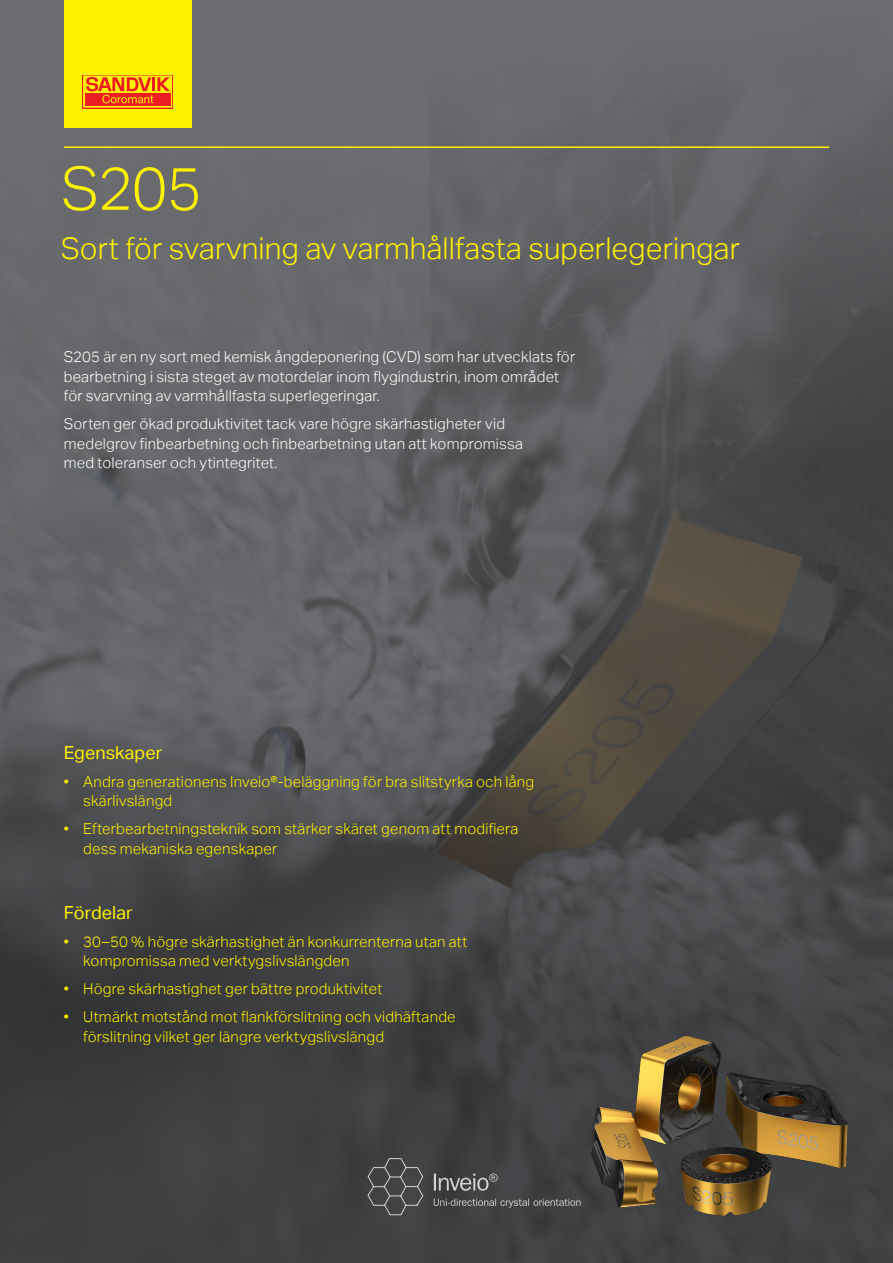
<style>
.page{position:relative;width:893px;height:1263px;background:#fff}
.page>*{position:absolute;margin:0;border:0;box-sizing:border-box;transform-origin:0 0}
.t1{font:300 60px "Aktiv Grotesk";color:#fff200}
.t2{font:300 30px "Aktiv Grotesk";letter-spacing:.005em;color:#fff200}
.t3{font:18px "Aktiv Grotesk";letter-spacing:.005em;color:#fff200}
.t4{font:300 15px/19.5px "Aktiv Grotesk";letter-spacing:.015em;color:#fff200}
.t5{font:300 15px/19.5px "Aktiv Grotesk";letter-spacing:.015em;color:#fff}
</style>
<div class="page">
<img style="left:0;top:0;width:893px;height:663px">
<div style="left:64px;top:0;width:127px;height:128px;background:#fff200"></div>
<svg style="left:82px;top:75px;width:91px;height:33px"></svg>
<div style="left:83px;top:76px;width:89px;height:32px;background:#fff200"></div>
<svg style="left:85px;top:93px;width:85px;height:13px"></svg>
<svg style="left:86px;top:77px;width:84px;height:26px"></svg>
<hr style="left:64px;top:146px;width:765px;height:2px;background:#fff200">
<svg style="left:0;top:663px;width:893px;height:600px;background:#464648"></svg>
<svg style="left:434px;top:1198px;width:147px;height:10px"></svg>
<svg style="left:367px;top:1158px;width:57px;height:58px;background:#4f5052"></svg>
<svg style="left:434px;top:1173px;width:64px;height:18px"></svg>
<img style="left:587px;top:1031px;width:264px;height:188px">
<h1 class="t1" style="left:61px;top:154px;width:143px">S205</h1>
<h2 class="t2" style="left:61px;top:231px;width:680px">Sort för svarvning av varmhållfasta superlegeringar</h2>
<p class="t5" style="left:64px;top:347px;width:513px">S205 är en ny sort med kemisk ångdeponering (CVD) som har utvecklats för bearbetning i sista steget av motordelar inom flygindustrin, inom området för svarvning av varmhållfasta superlegeringar.</p>
<p class="t5" style="left:64px;top:414px;width:461px">Sorten ger ökad produktivitet tack vare högre skärhastigheter vid medelgrov finbearbetning och finbearbetning utan att kompromissa med toleranser och ytintegritet.</p>
<p class="t3" style="left:64px;top:742px;width:100px">Egenskaper</p>
<p class="t4" style="left:83px;top:772px;width:452px;text-indent:-20px">• Andra generationens Inveio®-beläggning för bra slitstyrka och lång skärlivslängd</p>
<p class="t4" style="left:83px;top:819px;width:437px;text-indent:-20px">• Efterbearbetningsteknik som stärker skäret genom att modifiera dess mekaniska egenskaper</p>
<p class="t3" style="left:64px;top:902px;width:71px">Fördelar</p>
<p class="t4" style="left:83px;top:932px;width:386px;text-indent:-20px">• 30–50 % högre skärhastighet än konkurrenterna utan att kompromissa med verktygslivslängden</p>
<p class="t4" style="left:64px;top:979px;width:320px">• Högre skärhastighet ger bättre produktivitet</p>
<p class="t4" style="left:83px;top:1007px;width:374px;text-indent:-20px">• Utmärkt motstånd mot flankförslitning och vidhäftande förslitning vilket ger längre verktygslivslängd</p>
</div>
